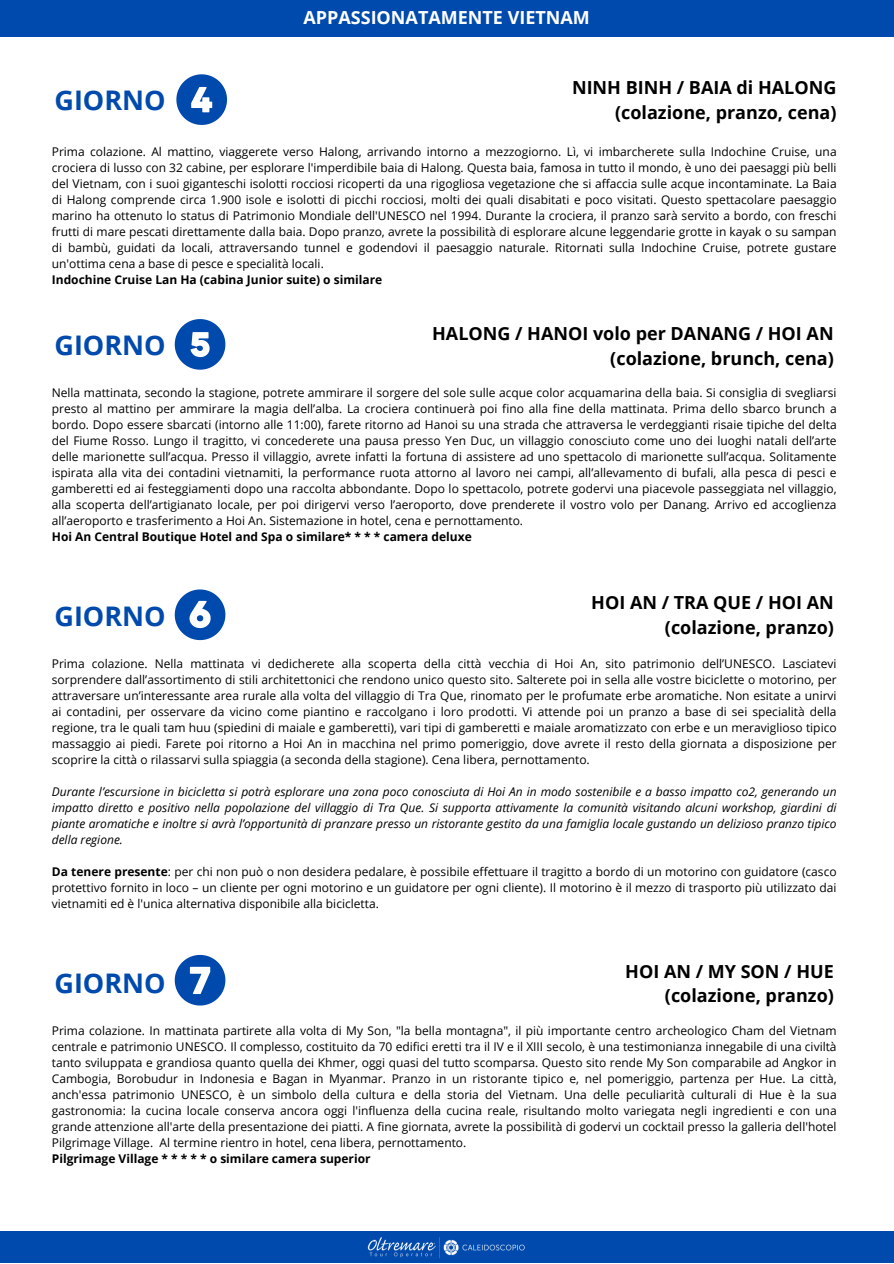
<style>
.page{position:relative;width:894px;height:1264px;background:#fff}
.page>*{position:absolute;margin:0;border:0;box-sizing:border-box;transform-origin:0 0}
.t1{font:700 27px "Open Sans";color:#004aad}
.t2{font:700 18px/24.8px "Open Sans";color:#000;text-align:right}
.t3{font:700 18px "Open Sans";color:#fff}
.t4{font:12px/16px "Open Sans";color:#000;text-align:justify}
.t5{font:italic 12px/16px "Open Sans";color:#000;text-align:justify}
.t6{font:700 12px "Open Sans";color:#000}
.s1{font-weight:700}
</style>
<div class="page">
<div style="left:0;top:1231px;width:893px;height:32px;background:#004aad"></div>
<img style="left:367px;top:1237px;width:158px;height:21px">
<div style="left:0;top:0;width:893px;height:37px;background:#004aad"></div>
<svg style="left:175px;top:954px;width:50px;height:51px"></svg>
<svg style="left:175px;top:589px;width:50px;height:51px"></svg>
<svg style="left:175px;top:319px;width:50px;height:51px"></svg>
<svg style="left:176px;top:74px;width:51px;height:51px"></svg>
<p class="t1" style="left:54px;top:81px;width:113px">GIORNO</p>
<p class="t3" style="left:303px;top:5px;width:288px">APPASSIONATAMENTE VIETNAM</p>
<p class="t2" style="left:572px;top:75px;width:266px">NINH BINH / BAIA di HALONG</p>
<p class="t2" style="left:615px;top:99px;width:223px">(colazione, pranzo, cena)</p>
<p class="t4" style="left:52px;top:143px;width:786px">Prima colazione. Al mattino, viaggerete verso Halong, arrivando intorno a mezzogiorno. Lì, vi imbarcherete sulla Indochine Cruise, una crociera di lusso con 32 cabine, per esplorare l'imperdibile baia di Halong. Questa baia, famosa in tutto il mondo, è uno dei paesaggi più belli del Vietnam, con i suoi giganteschi isolotti rocciosi ricoperti da una rigogliosa vegetazione che si affaccia sulle acque incontaminate. La Baia di Halong comprende circa 1.900 isole e isolotti di picchi rocciosi, molti dei quali disabitati e poco visitati. Questo spettacolare paesaggio marino ha ottenuto lo status di Patrimonio Mondiale dell'UNESCO nel 1994. Durante la crociera, il pranzo sarà servito a bordo, con freschi frutti di mare pescati direttamente dalla baia. Dopo pranzo, avrete la possibilità di esplorare alcune leggendarie grotte in kayak o su sampan di bambù, guidati da locali, attraversando tunnel e godendovi il paesaggio naturale. Ritornati sulla Indochine Cruise, potrete gustare un'ottima cena a base di pesce e specialità locali.</p>
<p class="t6" style="left:52px;top:271px;width:332px">Indochine Cruise Lan Ha (cabina Junior suite) o similare</p>
<h1 class="t2" style="left:432px;top:321px;width:403px">HALONG / HANOI volo per DANANG / HOI AN (colazione, brunch, cena)</h1>
<p class="t1" style="left:54px;top:326px;width:113px">GIORNO</p>
<p class="t4" style="left:52px;top:384px;width:786px">Nella mattinata, secondo la stagione, potrete ammirare il sorgere del sole sulle acque color acquamarina della baia. Si consiglia di svegliarsi presto al mattino per ammirare la magia dell’alba. La crociera continuerà poi fino alla fine della mattinata. Prima dello sbarco brunch a bordo. Dopo essere sbarcati (intorno alle 11:00), farete ritorno ad Hanoi su una strada che attraversa le verdeggianti risaie tipiche del delta del Fiume Rosso. Lungo il tragitto, vi concederete una pausa presso Yen Duc, un villaggio conosciuto come uno dei luoghi natali dell’arte delle marionette sull’acqua. Presso il villaggio, avrete infatti la fortuna di assistere ad uno spettacolo di marionette sull’acqua. Solitamente ispirata alla vita dei contadini vietnamiti, la performance ruota attorno al lavoro nei campi, all’allevamento di bufali, alla pesca di pesci e gamberetti ed ai festeggiamenti dopo una raccolta abbondante. Dopo lo spettacolo, potrete godervi una piacevole passeggiata nel villaggio, alla scoperta dell’artigianato locale, per poi dirigervi verso l’aeroporto, dove prenderete il vostro volo per Danang. Arrivo ed accoglienza all’aeroporto e trasferimento a Hoi An. Sistemazione in hotel, cena e pernottamento.</p>
<p class="t6" style="left:52px;top:528px;width:421px">Hoi An Central Boutique Hotel and Spa o similare* * * * camera deluxe</p>
<h2 class="t2" style="left:591px;top:590px;width:244px">HOI AN / TRA QUE / HOI AN (colazione, pranzo)</h2>
<p class="t1" style="left:54px;top:597px;width:113px">GIORNO</p>
<p class="t4" style="left:52px;top:655px;width:786px">Prima colazione. Nella mattinata vi dedicherete alla scoperta della città vecchia di Hoi An, sito patrimonio dell’UNESCO. Lasciatevi sorprendere dall’assortimento di stili architettonici che rendono unico questo sito. Salterete poi in sella alle vostre biciclette o motorino, per attraversare un’interessante area rurale alla volta del villaggio di Tra Que, rinomato per le profumate erbe aromatiche. Non esitate a unirvi ai contadini, per osservare da vicino come piantino e raccolgano i loro prodotti. Vi attende poi un pranzo a base di sei specialità della regione, tra le quali tam huu (spiedini di maiale e gamberetti), vari tipi di gamberetti e maiale aromatizzato con erbe e un meraviglioso tipico massaggio ai piedi. Farete poi ritorno a Hoi An in macchina nel primo pomeriggio, dove avrete il resto della giornata a disposizione per scoprire la città o rilassarvi sulla spiaggia (a seconda della stagione). Cena libera, pernottamento.</p>
<h1 class="t5" style="left:52px;top:783px;width:786px">Durante l’escursione in bicicletta si potrà esplorare una zona poco conosciuta di Hoi An in modo sostenibile e a basso impatto co2, generando un impatto diretto e positivo nella popolazione del villaggio di Tra Que. Si supporta attivamente la comunità visitando alcuni workshop, giardini di piante aromatiche e inoltre si avrà l’opportunità di pranzare presso un ristorante gestito da una famiglia locale gustando un delizioso pranzo tipico della regione.</h1>
<h3 class="t4" style="left:52px;top:863px;width:786px"><span class="s1">Da tenere presente</span>: per chi non può o non desidera pedalare, è possibile effettuare il tragitto a bordo di un motorino con guidatore (casco protettivo fornito in loco – un cliente per ogni motorino e un guidatore per ogni cliente). Il motorino è il mezzo di trasporto più utilizzato dai vietnamiti ed è l'unica alternativa disponibile alla bicicletta.</h3>
<h2 class="t2" style="left:625px;top:958px;width:210px">HOI AN / MY SON / HUE (colazione, pranzo)</h2>
<h1 class="t1" style="left:54px;top:964px;width:113px">GIORNO</h1>
<h3 class="t4" style="left:52px;top:1022px;width:786px">Prima colazione. In mattinata partirete alla volta di My Son, "la bella montagna", il più importante centro archeologico Cham del Vietnam centrale e patrimonio UNESCO. Il complesso, costituito da 70 edifici eretti tra il IV e il XIII secolo, è una testimonianza innegabile di una civiltà tanto sviluppata e grandiosa quanto quella dei Khmer, oggi quasi del tutto scomparsa. Questo sito rende My Son comparabile ad Angkor in Cambogia, Borobudur in Indonesia e Bagan in Myanmar. Pranzo in un ristorante tipico e, nel pomeriggio, partenza per Hue. La città, anch'essa patrimonio UNESCO, è un simbolo della cultura e della storia del Vietnam. Una delle peculiarità culturali di Hue è la sua gastronomia: la cucina locale conserva ancora oggi l'influenza della cucina reale, risultando molto variegata negli ingredienti e con una grande attenzione all'arte della presentazione dei piatti. A fine giornata, avrete la possibilità di godervi un cocktail presso la galleria dell'hotel Pilgrimage Village. Al termine rientro in hotel, cena libera, pernottamento.</h3>
<p class="t6" style="left:52px;top:1150px;width:320px">Pilgrimage Village * * * * * o similare camera superior</p>
</div>
